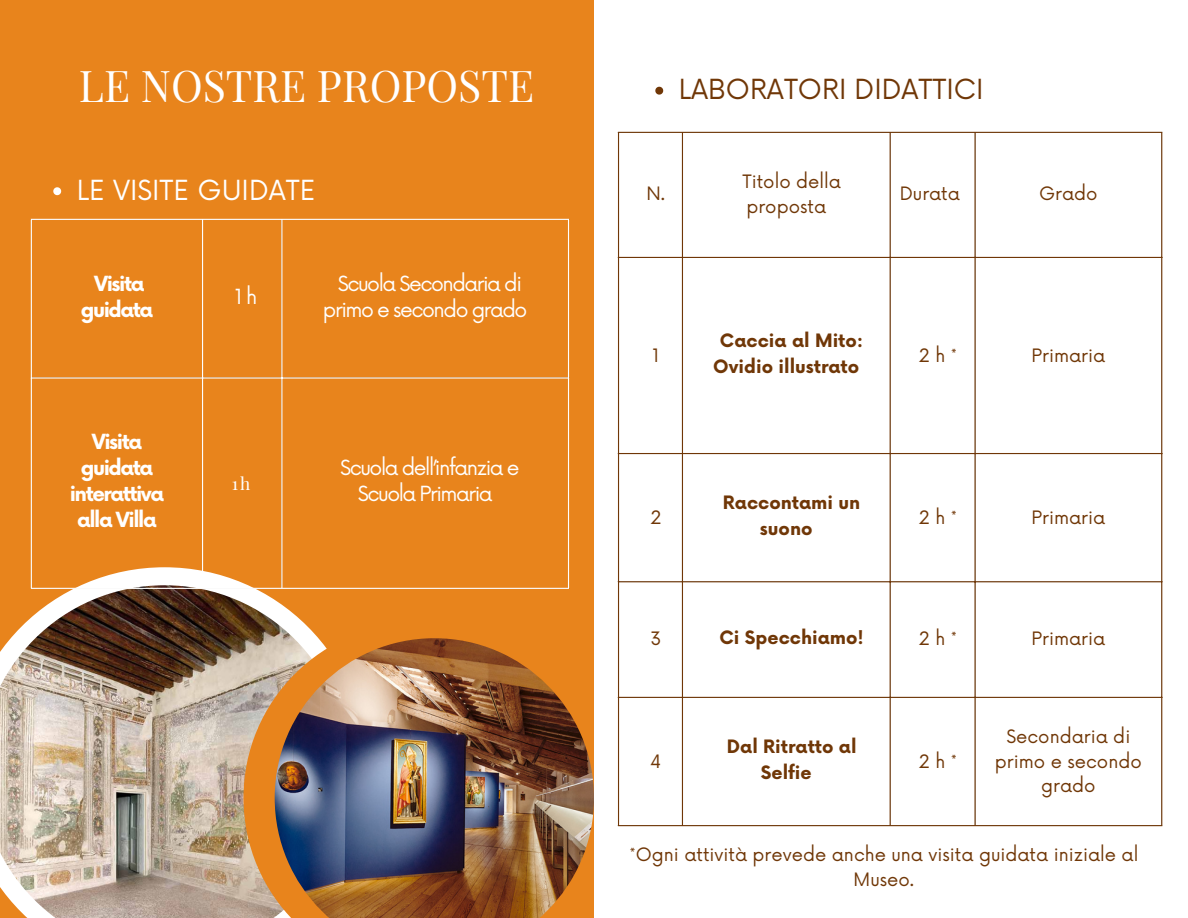
<style>
.page{position:relative;width:1188px;height:918px;background:#e8841c}
.page>*{position:absolute;margin:0;border:0;box-sizing:border-box;transform-origin:0 0}
.t1{font:42.9px "Playfair Display";color:#fff}
.t2{font:27px "Now";color:#703707}
.t3{font:27px "Now";color:#fff}
.t4{font:20.4px/25.8px "Now";letter-spacing:-.07em;color:#fff;text-align:center}
.t5{font:700 20.4px/25.8px "Now";letter-spacing:-.07em;color:#fff;text-align:center}
.t6{font:18px/24.8px "Now";color:#703707;text-align:center}
.t7{font:700 18px/25.8px "Now";color:#703707;text-align:center}
.t8{font:17.25px "Playfair Display";color:#fff}
</style>
<div class="page">
<div style="left:594px;top:0;width:594px;height:918px;background:#fff"></div>
<svg style="left:30px;top:567px;width:337px;height:21px"></svg>
<img style="left:0;top:585px;width:349px;height:333px">
<svg style="left:243px;top:623px;width:106px;height:295px"></svg>
<img style="left:275px;top:638px;width:319px;height:280px">
<hr style="left:31px;top:220px;width:1px;height:368px;background:#fff">
<hr style="left:202px;top:220px;width:1px;height:368px;background:#fff">
<hr style="left:281px;top:220px;width:1px;height:368px;background:#fff">
<hr style="left:568px;top:220px;width:1px;height:368px;background:#fff">
<hr style="left:31px;top:219px;width:538px;height:1px;background:#fff">
<hr style="left:31px;top:377px;width:538px;height:2px;background:#fff">
<hr style="left:31px;top:588px;width:538px;height:1px;background:#fff">
<svg style="left:53px;top:187px;width:8px;height:8px"></svg>
<svg style="left:655px;top:87px;width:8px;height:8px"></svg>
<hr style="left:618px;top:133px;width:1px;height:692px;background:#703707">
<hr style="left:682px;top:133px;width:1px;height:692px;background:#703707">
<hr style="left:890px;top:133px;width:1px;height:692px;background:#703707">
<hr style="left:974px;top:133px;width:2px;height:692px;background:#703707">
<hr style="left:1161px;top:133px;width:1px;height:692px;background:#703707">
<hr style="left:618px;top:132px;width:544px;height:1px;background:#703707">
<hr style="left:618px;top:257px;width:544px;height:1px;background:#703707">
<hr style="left:618px;top:453px;width:544px;height:1px;background:#703707">
<hr style="left:618px;top:581px;width:544px;height:1px;background:#703707">
<hr style="left:618px;top:697px;width:544px;height:1px;background:#703707">
<hr style="left:618px;top:825px;width:544px;height:1px;background:#703707">
<p class="t1" style="left:79px;top:56px;width:457px">LE NOSTRE PROPOSTE</p>
<p class="t3" style="left:77px;top:175px;width:240px">LE VISITE GUIDATE</p>
<p class="t5" style="left:94px;top:272px;width:52px">Visita</p>
<p class="t5" style="left:81px;top:298px;width:74px">guidata</p>
<p class="t4" style="left:235px;top:285px;width:24px">1h</p>
<p class="t4" style="left:323px;top:272px;width:206px">Scuola Secondaria di primo e secondo grado</p>
<p class="t5" style="left:70px;top:430px;width:96px">Visita guidata interattiva alla Villa</p>
<p class="t8" style="left:232px;top:471px;width:20px">1h</p>
<p class="t4" style="left:340px;top:456px;width:181px">Scuola dell’infanzia e<br>Scuola Primaria</p>
<p class="t2" style="left:679px;top:74px;width:306px">LABORATORI DIDATTICI</p>
<p class="t6" style="left:647px;top:182px;width:20px">N.</p>
<p class="t6" style="left:742px;top:170px;width:100px;text-align:left">Titolo della proposta</p>
<p class="t6" style="left:900px;top:182px;width:62px">Durata</p>
<p class="t6" style="left:1039px;top:182px;width:60px">Grado</p>
<p class="t6" style="left:652px;top:344px;width:8px">1</p>
<p class="t7" style="left:713px;top:329px;width:152px">Caccia al Mito:<br>Ovidio illustrato</p>
<p class="t6" style="left:919px;top:344px;width:40px">2h*</p>
<p class="t6" style="left:1032px;top:344px;width:75px">Primaria</p>
<p class="t6" style="left:650px;top:506px;width:13px">2</p>
<p class="t7" style="left:760px;top:491px;width:102px;text-align:left;text-indent:-37px">Raccontami un suono</p>
<p class="t6" style="left:919px;top:506px;width:40px">2h*</p>
<p class="t6" style="left:1032px;top:506px;width:75px">Primaria</p>
<p class="t6" style="left:650px;top:627px;width:13px">3</p>
<p class="t7" style="left:719px;top:626px;width:146px">Ci Specchiamo!</p>
<p class="t6" style="left:919px;top:627px;width:40px">2h*</p>
<p class="t6" style="left:1032px;top:627px;width:75px">Primaria</p>
<p class="t6" style="left:650px;top:750px;width:13px">4</p>
<p class="t7" style="left:727px;top:735px;width:131px">Dal Ritratto al<br>Selfie</p>
<p class="t6" style="left:919px;top:750px;width:40px">2h*</p>
<p class="t6" style="left:995px;top:725px;width:148px">Secondaria di primo e secondo grado</p>
<p class="t6" style="left:629px;top:843px;width:511px">*Ogni attività prevede anche una visita guidata iniziale al<br>Museo.</p>
</div>
